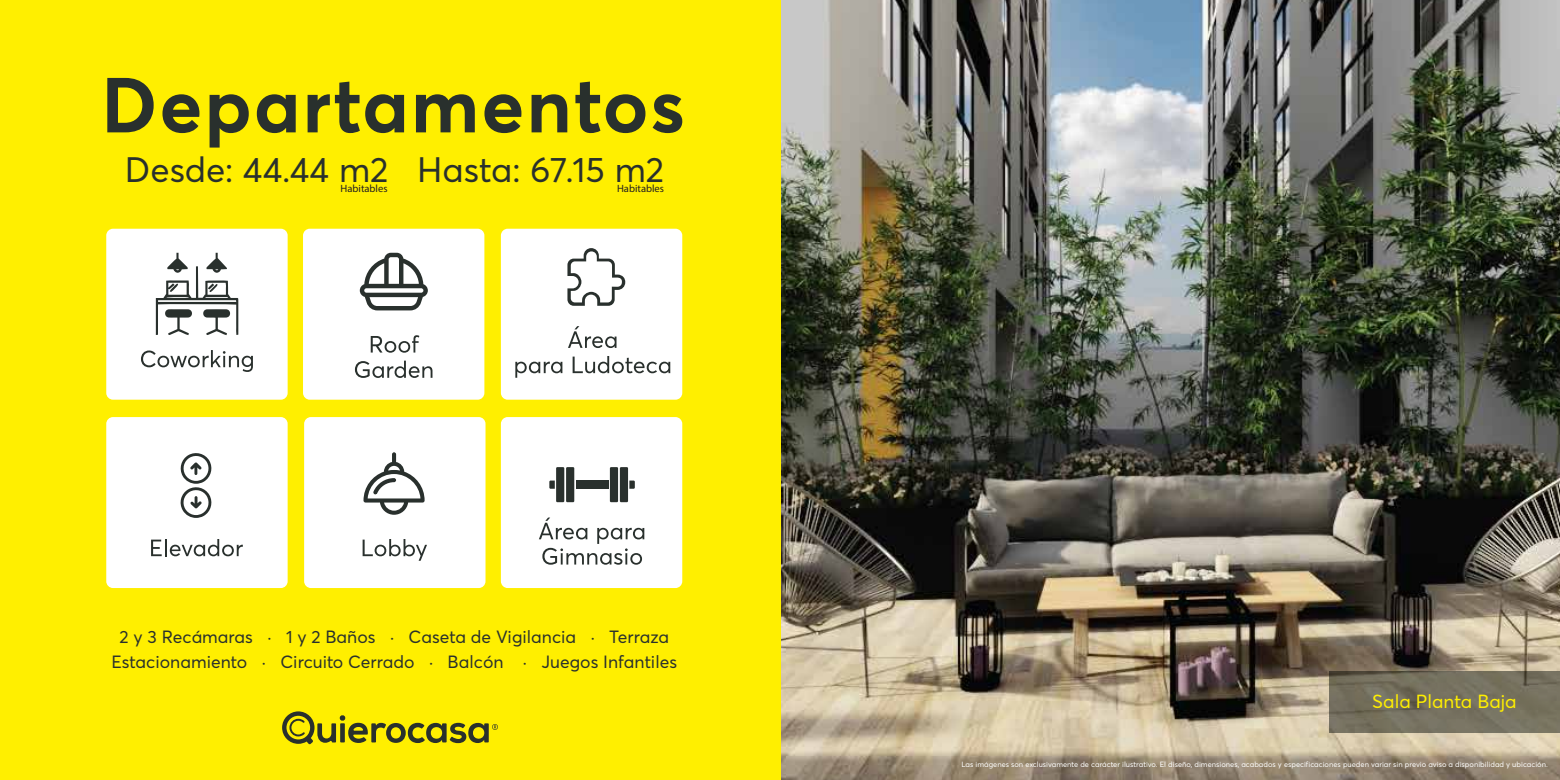
<style>
.page{position:relative;width:1560px;height:780px;background:#fff}
.page>*{position:absolute;margin:0;border:0;box-sizing:border-box;transform-origin:0 0}
.t1{font:700 76.62px "Averta";letter-spacing:.03em;color:#29302d}
.t2{font:34.88px "Averta Demo";color:#29302d}
.t3{font:18.75px "Averta Demo";color:#ffef00}
.t4{font:17.5px/24.5px "Averta Demo";color:#29302d;text-align:center}
.t5{font:10.62px "Myriad Pro";color:#221e1f}
.t6{font:7.5px "Averta Demo";color:#fff}
</style>
<div class="page">
<img style="left:780px;top:0;width:779px;height:780px">
<svg style="left:1328px;top:671px;width:231px;height:61px;background:#75705e"></svg>
<div style="left:0;top:0;width:780px;height:780px;background:#ffef00"></div>
<svg style="left:282px;top:711px;width:216px;height:33px"></svg>
<div style="left:106px;top:417px;width:181px;height:171px;background:#fff;border-radius:7px"></div>
<div style="left:304px;top:417px;width:181px;height:171px;background:#fff;border-radius:7px"></div>
<div style="left:501px;top:417px;width:181px;height:171px;background:#fff;border-radius:7px"></div>
<svg style="left:362px;top:539px;width:65px;height:21px"></svg>
<svg style="left:363px;top:452px;width:61px;height:62px"></svg>
<svg style="left:151px;top:539px;width:92px;height:17px"></svg>
<svg style="left:180px;top:453px;width:32px;height:65px"></svg>
<svg style="left:539px;top:517px;width:105px;height:47px"></svg>
<div style="left:576px;top:480px;width:32px;height:8px;background:#29302d"></div>
<div style="left:566px;top:467px;width:8px;height:35px;background:#29302d"></div>
<div style="left:556px;top:467px;width:8px;height:35px;background:#29302d"></div>
<svg style="left:549px;top:480px;width:5px;height:8px"></svg>
<div style="left:610px;top:467px;width:8px;height:35px;background:#29302d"></div>
<div style="left:619px;top:467px;width:9px;height:35px;background:#29302d"></div>
<svg style="left:629px;top:480px;width:5px;height:8px"></svg>
<div style="left:106px;top:229px;width:181px;height:170px;background:#fff;border-radius:7px"></div>
<div style="left:303px;top:229px;width:181px;height:170px;background:#fff;border-radius:7px"></div>
<div style="left:501px;top:229px;width:181px;height:170px;background:#fff;border-radius:7px"></div>
<svg style="left:371px;top:335px;width:48px;height:17px"></svg>
<svg style="left:355px;top:360px;width:77px;height:18px"></svg>
<svg style="left:360px;top:253px;width:68px;height:57px"></svg>
<svg style="left:568px;top:326px;width:48px;height:22px"></svg>
<svg style="left:515px;top:361px;width:47px;height:17px"></svg>
<svg style="left:572px;top:356px;width:98px;height:17px"></svg>
<svg style="left:567px;top:248px;width:58px;height:58px"></svg>
<svg style="left:156px;top:253px;width:82px;height:82px"></svg>
<svg style="left:141px;top:350px;width:112px;height:22px"></svg>
<h1 class="t1" style="left:101px;top:51px;width:585px">Departamentos</h1>
<h2 class="t2" style="left:125px;top:148px;width:540px">Desde: 44.44 m2 Hasta: 67.15 m2</h2>
<h3 class="t5" style="left:340px;top:182px;width:49px">Habitables</h3>
<h3 class="t5" style="left:617px;top:182px;width:49px">Habitables</h3>
<h3 class="t4" style="left:111px;top:625px;width:567px">2 y 3 Recámaras · 1 y 2 Baños · Caseta de Vigilancia · Terraza<br>Estacionamiento · Circuito Cerrado · Balcón · Juegos Infantiles</h3>
<h3 class="t3" style="left:1371px;top:689px;width:146px">Sala Planta Baja</h3>
<p class="t6" style="left:961px;top:760px;width:588px">Las imágenes son exclusivamente de carácter ilustrativo. El diseño, dimensiones, acabados y especificaciones pueden variar sin previo aviso a disponibilidad y ubicación.</p>
</div>
